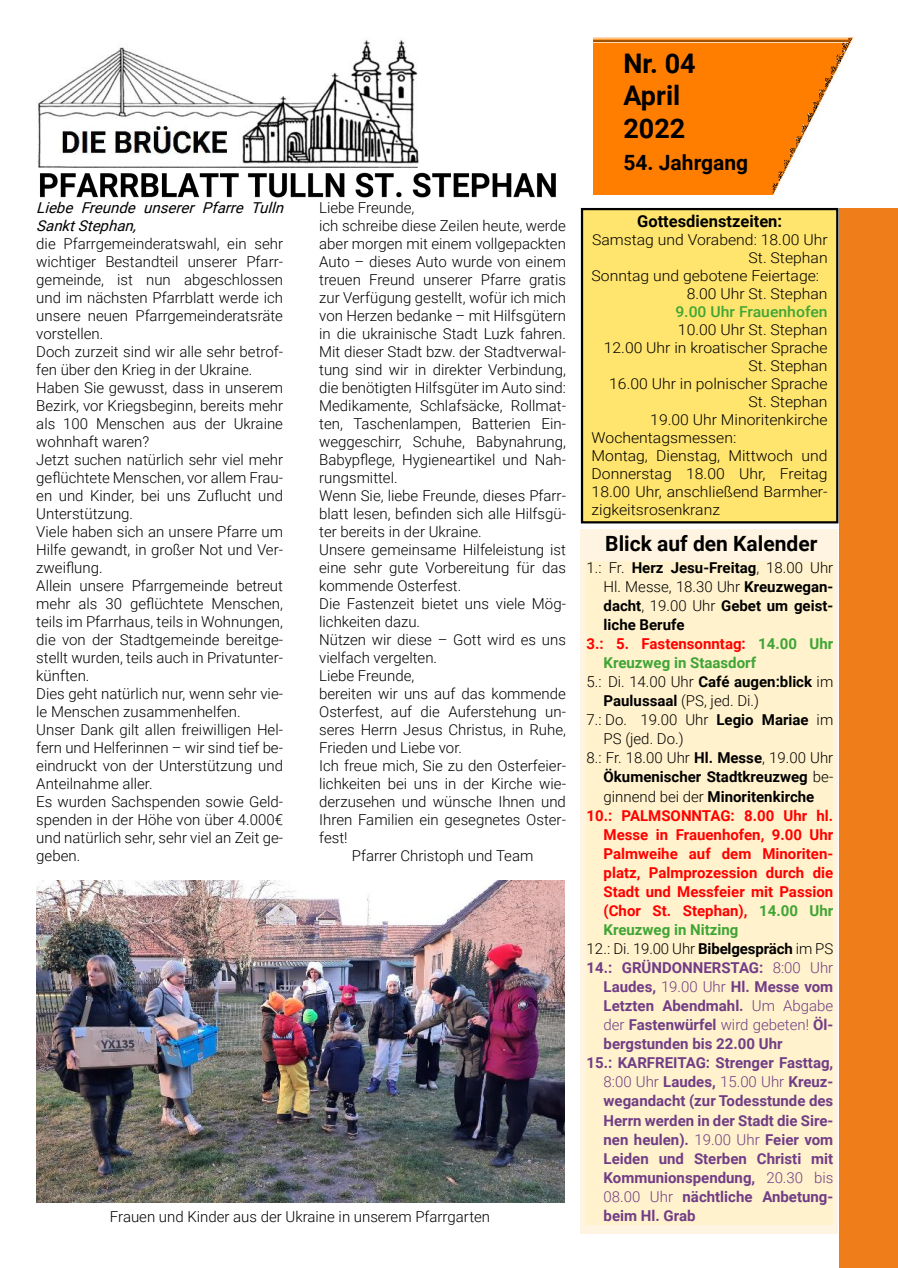
<style>
.page{position:relative;width:898px;height:1268px;background:#fff}
.page>*{position:absolute;margin:0;border:0;box-sizing:border-box;transform-origin:0 0}
.t1{font:700 27px/32.4px "Roboto";color:#000}
.t2{font:700 21px "Roboto";color:#000}
.t3{font:700 16.5px "Roboto";color:#000}
.t4{font:300 15px/18px "Roboto";color:#000}
.t5{font:300 15px "Roboto";color:#000;scale:1.05 1}
.t6{font:700 15px "Roboto";color:#713d86}
.t7{font:700 15px "Roboto";color:#f00}
.t8{font:700 15px "Roboto";color:#000}
.t9{font:300 15px "Roboto";color:#713d86}
.t10{font:italic 15px/18px "Roboto";color:#000}
.t11{font:700 15px "Roboto";color:#3fa535}
.t12{font:500 15px "Roboto";color:#3fa535;scale:1.05 1}
.s1{font-weight:300}
.s2{font-weight:700}
.s3{color:#3fa535}
</style>
<div class="page">
<img style="left:36px;top:40px;width:383px;height:128px">
<img style="left:40px;top:172px;width:516px;height:26px">
<img style="left:593px;top:38px;width:260px;height:156px">
<div style="left:839px;top:208px;width:58px;height:1059px;background:#ef7d19"></div>
<div style="left:581px;top:529px;width:257px;height:704px;background:#fff3e1"></div>
<div style="left:586px;top:561px;width:247px;height:664px;background:#fff2cc"></div>
<div style="left:582px;top:209px;width:255px;height:313px;background:#ffe56d"></div>
<div style="left:581px;top:208px;width:257px;height:315px;border:2px solid #000"></div>
<img style="left:36px;top:880px;width:528px;height:322px">
<p class="t10" style="left:36px;top:198px;width:253px">Liebe Freunde unserer Pfarre Tulln<br>SanktStephan,</p>
<p class="t4" style="left:36px;top:234px;width:248px">die Pfarrgemeinderatswahl, ein sehr wichtiger Bestandteil unserer Pfarr&shy;gemeinde, ist nun abgeschlossen und im nächsten Pfarrblatt werde ich unsere neuen Pfarrgemeinderatsräte vorstellen.<br>Doch zurzeit sind wir alle sehr betrof&shy;fen über den Krieg in der Ukraine.<br>Haben Sie gewusst, dass in unserem<br>Bezirk, vor Kriegsbeginn, bereits mehr als 100 Menschen aus der Ukraine wohnhaft waren?<br>Jetzt suchen natürlich sehr viel mehr geflüchtete Menschen, vor allem Frau&shy;en und Kinder, bei uns Zuflucht und<br>Unterstützung.<br>Viele haben sich an unsere Pfarre um<br>Hilfe gewandt, in großer Not und Ver&shy;zweiflung.<br>Allein unsere Pfarrgemeinde betreut mehr als 30 geflüchtete Menschen, teils im Pfarrhaus, teils in Wohnungen, die von der Stadtgemeinde bereitge&shy;stellt wurden, teils auch in Privatunter&shy;künften.<br>Dies geht natürlich nur, wenn sehr vie&shy;le Menschen zusammenhelfen.<br>Unser Dank gilt allen freiwilligen Hel&shy;fern und Helferinnen – wir sind tief be&shy;eindruckt von der Unterstützung und<br>Anteilnahme aller.<br>Es wurden Sachspenden sowie Geld&shy;spenden in der Höhe von über 4.000€ und natürlich sehr, sehr viel an Zeit ge&shy;geben.</p>
<p class="t4" style="left:319px;top:198px;width:97px">Liebe Freunde,</p>
<p class="t4" style="left:319px;top:216px;width:248px">ich schreibe diese Zeilen heute, werde</p>
<p class="t4" style="left:319px;top:234px;width:248px">aber morgen mit einem vollgepackten</p>
<p class="t4" style="left:319px;top:252px;width:248px">Auto – dieses Auto wurde von einem</p>
<p class="t4" style="left:319px;top:270px;width:248px">treuen Freund unserer Pfarre gratis</p>
<p class="t4" style="left:319px;top:288px;width:248px">zur Verfügung gestellt, wofür ich mich</p>
<p class="t4" style="left:319px;top:306px;width:248px">von Herzen bedanke – mit Hilfsgütern</p>
<p class="t4" style="left:319px;top:324px;width:248px">in die ukrainische Stadt Luzk fahren.</p>
<p class="t4" style="left:319px;top:342px;width:248px">Mit dieser Stadt bzw. der Stadtverwal-</p>
<p class="t4" style="left:319px;top:360px;width:248px">tung sind wir in direkter Verbindung,</p>
<p class="t4" style="left:319px;top:378px;width:248px">die benötigten Hilfsgüter im Auto sind:</p>
<p class="t4" style="left:319px;top:396px;width:248px">Medikamente, Schlafsäcke, Rollmat-</p>
<p class="t4" style="left:319px;top:414px;width:248px">ten, Taschenlampen, Batterien Ein-</p>
<p class="t4" style="left:319px;top:432px;width:248px">weggeschirr, Schuhe, Babynahrung,</p>
<p class="t4" style="left:319px;top:450px;width:248px">Babypflege, Hygieneartikel und Nah-</p>
<p class="t4" style="left:319px;top:468px;width:80px">rungsmittel.</p>
<p class="t4" style="left:319px;top:486px;width:248px">Wenn Sie, liebe Freunde, dieses Pfarr-</p>
<p class="t4" style="left:319px;top:504px;width:248px">blatt lesen, befinden sich alle Hilfsgü-</p>
<p class="t4" style="left:319px;top:522px;width:164px">ter bereits in der Ukraine.</p>
<p class="t4" style="left:319px;top:540px;width:248px">Unsere gemeinsame Hilfeleistung ist</p>
<p class="t4" style="left:319px;top:558px;width:248px">eine sehr gute Vorbereitung für das</p>
<p class="t4" style="left:319px;top:576px;width:144px">kommende Osterfest.</p>
<p class="t4" style="left:319px;top:594px;width:248px">Die Fastenzeit bietet uns viele Mög-</p>
<p class="t4" style="left:319px;top:612px;width:102px">lichkeiten dazu.</p>
<p class="t4" style="left:319px;top:630px;width:248px">Nützen wir diese – Gott wird es uns</p>
<p class="t4" style="left:319px;top:648px;width:119px">vielfach vergelten.</p>
<p class="t4" style="left:319px;top:666px;width:97px">Liebe Freunde,</p>
<p class="t4" style="left:319px;top:684px;width:248px">bereiten wir uns auf das kommende</p>
<p class="t4" style="left:319px;top:702px;width:248px">Osterfest, auf die Auferstehung un-</p>
<p class="t4" style="left:319px;top:720px;width:248px">seres Herrn Jesus Christus, in Ruhe,</p>
<p class="t4" style="left:319px;top:738px;width:144px">Frieden und Liebe vor.</p>
<p class="t4" style="left:319px;top:756px;width:248px">Ich freue mich, Sie zu den Osterfeier-</p>
<p class="t4" style="left:319px;top:774px;width:248px">lichkeiten bei uns in der Kirche wie-</p>
<p class="t4" style="left:319px;top:792px;width:248px">derzusehen und wünsche Ihnen und</p>
<p class="t4" style="left:319px;top:810px;width:248px">Ihren Familien ein gesegnetes Oster-</p>
<p class="t4" style="left:319px;top:828px;width:30px">fest!</p>
<p class="t4" style="left:352px;top:846px;width:183px">Pfarrer Christoph und Team</p>
<p class="t4" style="left:110px;top:1207px;width:381px">Frauen und Kinder aus der Ukraine in unserem Pfarrgarten</p>
<h1 class="t1" style="left:623px;top:46px;width:74px">Nr. 04<br>April<br>2022</h1>
<h2 class="t2" style="left:623px;top:148px;width:126px">54. Jahrgang</h2>
<p class="t3" style="left:637px;top:209px;width:146px">Gottesdienstzeiten:</p>
<p class="t5" style="left:592px;top:229px;width:226px">Samstag und Vorabend: 18.00 Uhr</p>
<p class="t5" style="left:748px;top:247px;width:77px">St. Stephan</p>
<p class="t5" style="left:591px;top:265px;width:218px">Sonntag und gebotene Feiertage:</p>
<p class="t5" style="left:686px;top:283px;width:136px">8.00 Uhr St. Stephan</p>
<p class="t12" style="left:675px;top:301px;width:146px">9.00 Uhr Frauenhofen</p>
<p class="t5" style="left:678px;top:319px;width:144px">10.00 Uhr St. Stephan</p>
<p class="t5" style="left:603px;top:337px;width:215px">12.00 Uhr in kroatischer Sprache</p>
<p class="t5" style="left:748px;top:355px;width:77px">St. Stephan</p>
<p class="t5" style="left:609px;top:373px;width:209px">16.00 Uhr in polnischer Sprache</p>
<p class="t5" style="left:748px;top:391px;width:77px">St. Stephan</p>
<p class="t5" style="left:650px;top:409px;width:170px">19.00 Uhr Minoritenkirche</p>
<p class="t5" style="left:591px;top:427px;width:139px">Wochentagsmessen:</p>
<p class="t5" style="left:591px;top:445px;width:226px">Montag, Dienstag, Mittwoch und</p>
<p class="t5" style="left:591px;top:463px;width:226px">Donnerstag 18.00 Uhr, Freitag</p>
<p class="t5" style="left:591px;top:481px;width:226px">18.00 Uhr, anschließend Barmher-</p>
<p class="t5" style="left:591px;top:499px;width:124px">zigkeitsrosenkranz</p>
<h2 class="t2" style="left:605px;top:528px;width:213px">Blick auf den Kalender</h2>
<p class="t8" style="left:586px;top:557px;width:248px"><span class="s1">1.: Fr.</span> Herz Jesu-Freitag<span class="s1">, 18.00 Uhr</span></p>
<p class="t4" style="left:603px;top:577px;width:231px">Hl. Messe, 18.30 Uhr <span class="s2">Kreuzwegan-</span></p>
<p class="t8" style="left:603px;top:595px;width:231px">dacht<span class="s1">, 19.00 Uhr</span> Gebet um geist-</p>
<p class="t8" style="left:603px;top:614px;width:82px">liche Berufe</p>
<p class="t7" style="left:586px;top:633px;width:248px">3.: 5. Fastensonntag: <span class="s3">14.00 Uhr</span></p>
<p class="t11" style="left:603px;top:652px;width:154px">Kreuzweg in Staasdorf</p>
<p class="t4" style="left:586px;top:672px;width:248px">5.: Di. 14.00 Uhr <span class="s2">Café augen:blick</span> im</p>
<p class="t4" style="left:603px;top:691px;width:157px"><span class="s2">Paulussaal</span> (PS, jed. Di.)</p>
<p class="t4" style="left:586px;top:710px;width:248px">7.: Do. 19.00 Uhr <span class="s2">Legio Mariae</span> im</p>
<p class="t4" style="left:603px;top:729px;width:81px">PS (jed. Do.)</p>
<p class="t4" style="left:586px;top:748px;width:248px">8.: Fr. 18.00 Uhr <span class="s2">Hl. Messe</span>, 19.00 Uhr</p>
<p class="t8" style="left:603px;top:766px;width:231px">Ökumenischer Stadtkreuzweg <span class="s1">be-</span></p>
<p class="t8" style="left:603px;top:785px;width:212px"><span class="s1">ginnend bei der</span> Minoritenkirche</p>
<p class="t7" style="left:586px;top:804px;width:248px">10.: PALMSONNTAG: 8.00 Uhr hl.</p>
<p class="t7" style="left:603px;top:823px;width:231px">Messe in Frauenhofen, 9.00 Uhr</p>
<p class="t7" style="left:603px;top:842px;width:231px">Palmweihe auf dem Minoriten-</p>
<p class="t7" style="left:603px;top:861px;width:231px">platz, Palmprozession durch die</p>
<p class="t7" style="left:603px;top:880px;width:231px">Stadt und Messfeier mit Passion</p>
<p class="t7" style="left:603px;top:900px;width:231px">(Chor St. Stephan), <span class="s3">14.00 Uhr</span></p>
<p class="t11" style="left:603px;top:919px;width:136px">Kreuzweg in Nitzing</p>
<p class="t4" style="left:586px;top:939px;width:248px">12.: Di. 19.00 Uhr <span class="s2">Bibelgespräch</span> im PS</p>
<p class="t6" style="left:586px;top:957px;width:248px">14.: GRÜNDONNERSTAG: <span class="s1">8:00 Uhr</span></p>
<p class="t6" style="left:603px;top:976px;width:231px">Laudes, <span class="s1">19.00 Uhr</span> Hl. Messe vom</p>
<p class="t6" style="left:603px;top:995px;width:231px">Letzten Abendmahl. <span class="s1">Um Abgabe</span></p>
<p class="t9" style="left:603px;top:1014px;width:231px">der <span class="s2">Fastenwürfel</span> wird gebeten! <span class="s2">Öl-</span></p>
<p class="t6" style="left:603px;top:1033px;width:180px">bergstunden bis 22.00 Uhr</p>
<p class="t6" style="left:586px;top:1052px;width:248px">15.: KARFREITAG: Strenger Fasttag,</p>
<p class="t9" style="left:603px;top:1071px;width:231px">8:00 Uhr <span class="s2">Laudes,</span> 15.00 Uhr <span class="s2">Kreuz-</span></p>
<p class="t6" style="left:603px;top:1090px;width:231px">wegandacht (zur Todesstunde des</p>
<p class="t6" style="left:603px;top:1109px;width:231px">Herrn werden in der Stadt die Sire-</p>
<p class="t6" style="left:603px;top:1128px;width:231px">nen heulen). <span class="s1">19.00 Uhr</span> Feier vom</p>
<p class="t6" style="left:603px;top:1147px;width:231px">Leiden und Sterben Christi mit</p>
<p class="t6" style="left:603px;top:1166px;width:231px">Kommunionspendung, <span class="s1">20.30 bis</span></p>
<p class="t6" style="left:603px;top:1185px;width:231px"><span class="s1">08.00 Uhr</span> nächtliche Anbetung-</p>
<p class="t6" style="left:603px;top:1204px;width:93px">beim Hl. Grab</p>
</div>
